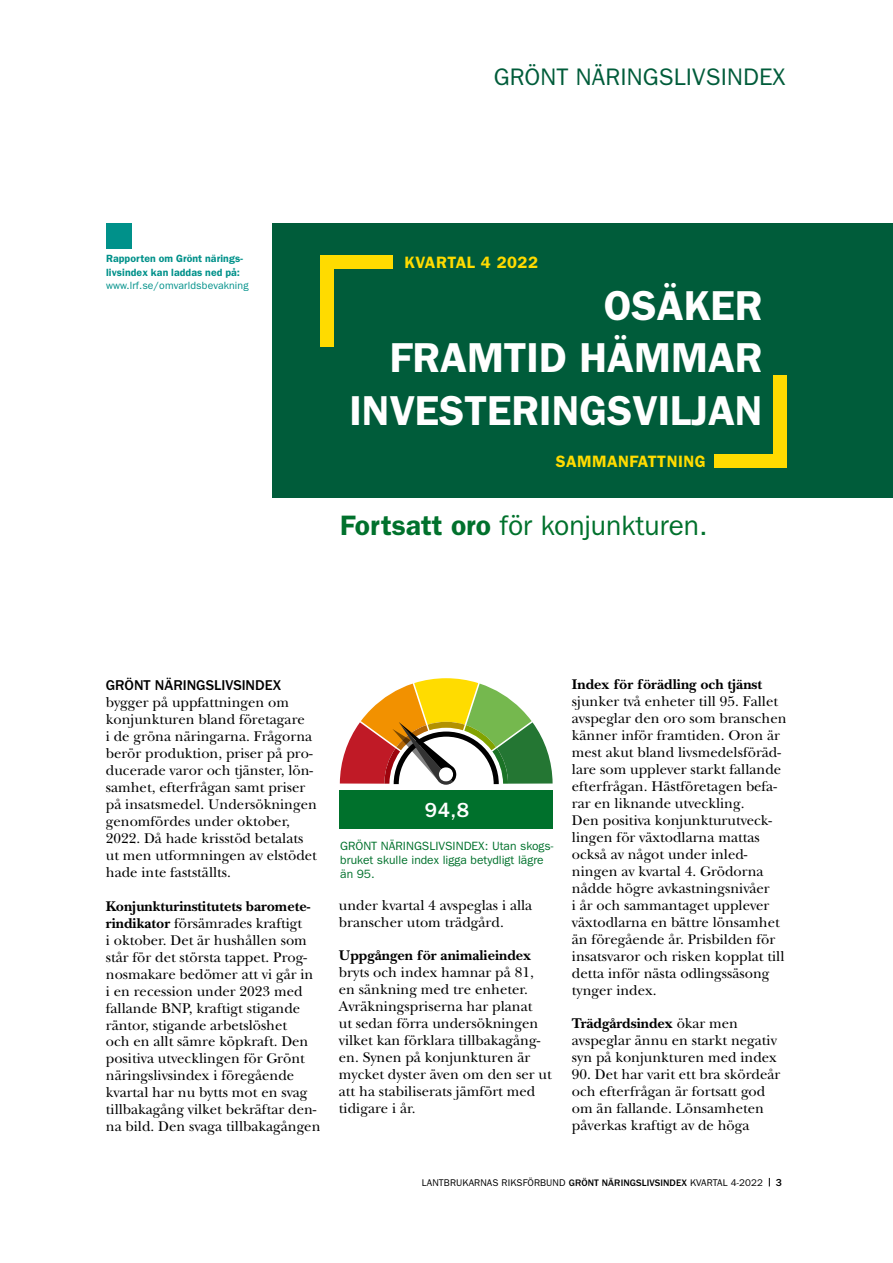
<style>
.page{position:relative;width:893px;height:1263px;background:#fff}
.page>*{position:absolute;margin:0;border:0;box-sizing:border-box;transform-origin:0 0}
.t1{font:600 42px/52.5px "ITC Franklin Gothic Std";color:#fff;text-align:right}
.t2{font:28.2px "ITC Franklin Gothic Std";color:#00712c}
.t3{font:24px "ITC Franklin Gothic Std";letter-spacing:.005em;color:#005c3a}
.t4{font:500 21px "ITC Franklin Gothic Std";color:#fff}
.t5{font:600 16.5px "ITC Franklin Gothic Std";letter-spacing:.03em;color:#ffdb00}
.t6{font:14.7px/17px "New Baskerville Std";color:#000}
.t7{font:700 14.7px "New Baskerville Std";color:#000}
.t8{font:500 14.7px "ITC Franklin Gothic Std";color:#000}
.t9{font:12px/14px "ITC Franklin Gothic Std";color:#00712c}
.t10{font:600 10.5px/13.5px "ITC Franklin Gothic Std";letter-spacing:.01em;color:#00918a}
.t11{font:10.5px "ITC Franklin Gothic Std";letter-spacing:.01em;color:#00918a}
.t12{font:9.75px "ITC Franklin Gothic Std";letter-spacing:.01em;color:#000}
.s1{font-weight:600}
.s2{font-weight:700}
.s3{font-weight:500}
.s4{font-weight:500;font-size:10.5px}
</style>
<div class="page">
<svg style="left:340px;top:678px;width:213px;height:107px"></svg>
<div style="left:340px;top:790px;width:213px;height:38px;background:#00712c"></div>
<div style="left:106px;top:223px;width:26px;height:26px;background:#00918a"></div>
<div style="left:272px;top:223px;width:621px;height:274px;background:#005c3a"></div>
<div style="left:321px;top:255px;width:13px;height:92px;background:#ffdb00"></div>
<div style="left:321px;top:255px;width:72px;height:13px;background:#ffdb00"></div>
<div style="left:774px;top:376px;width:13px;height:91px;background:#ffdb00"></div>
<div style="left:715px;top:454px;width:72px;height:13px;background:#ffdb00"></div>
<h3 class="t3" style="left:494px;top:63px;width:293px">GRÖNT NÄRINGSLIVSINDEX</h3>
<p class="t10" style="left:106px;top:252px;width:138px">Rapporten om Grönt närings&shy;livsindex kan laddas ned på:</p>
<p class="t11" style="left:106px;top:280px;width:144px">www.lrf.se/omvarldsbevakning</p>
<p class="t5" style="left:404px;top:253px;width:135px">KVARTAL 4 2022</p>
<h1 class="t1" style="left:349px;top:279px;width:415px">OSÄKER<br>FRAMTID HÄMMAR<br>INVESTERINGSVILJAN</h1>
<p class="t5" style="left:556px;top:451px;width:152px">SAMMANFATTNING</p>
<h2 class="t2" style="left:340px;top:509px;width:369px"><span class="s1">Fortsatt oro</span> för konjunkturen.</h2>
<p class="t8" style="left:106px;top:677px;width:177px">GRÖNT NÄRINGSLIVSINDEX</p>
<p class="t6" style="left:106px;top:694px;width:213px">bygger på uppfattningen om konjunkturen bland företagare<br>i de gröna näringarna. Frågorna berör produktion, priser på pro&shy;ducerade varor och tjänster, lön&shy;samhet, efterfrågan samt priser på insatsmedel. Undersökningen genomfördes under oktober,<br>2022. Då hade krisstöd betalats ut men utformningen av elstödet hade inte fastställts.</p>
<p class="t6" style="left:106px;top:898px;width:216px"><span class="s2">Konjunkturinstitutets baromete&shy;rindikator</span> försämrades kraftigt<br>i oktober. Det är hushållen som står för det största tappet. Prog&shy;nosmakare bedömer att vi går in i en recession under 2023 med fallande BNP, kraftigt stigande räntor, stigande arbetslöshet<br>och en allt sämre köpkraft. Den positiva utvecklingen för Grönt näringslivsindex i föregående kvartal har nu bytts mot en svag tillbakagång vilket bekräftar den&shy;na bild. Den svaga tillbakagången</p>
<h3 class="t4" style="left:425px;top:798px;width:46px">94,8</h3>
<p class="t9" style="left:340px;top:839px;width:215px">GRÖNT NÄRINGSLIVSINDEX: Utan skogs&shy;bruket skulle index ligga betydligt lägre än 95.</p>
<p class="t6" style="left:339px;top:896px;width:195px">under kvartal 4 avspeglas i alla branscher utom trädgård.</p>
<p class="t7" style="left:339px;top:947px;width:194px">Uppgången för animalieindex</p>
<p class="t6" style="left:339px;top:964px;width:214px">bryts och index hamnar på 81, en sänkning med tre enheter.<br>Avräkningspriserna har planat<br>ut sedan förra undersökningen vilket kan förklara tillbakagång&shy;en. Synen på konjunkturen är mycket dyster även om den ser ut att ha stabiliserats jämfört med tidigare i år.</p>
<p class="t7" style="left:572px;top:676px;width:192px">Index för förädling och tjänst</p>
<p class="t6" style="left:572px;top:693px;width:216px">sjunker två enheter till 95. Fallet avspeglar den oro som branschen känner inför framtiden. Oron är mest akut bland livsmedelsföräd&shy;lare som upplever starkt fallande efterfrågan. Hästföretagen befa&shy;rar en liknande utveckling.<br>Den positiva konjunkturutveck&shy;lingen för växtodlarna mattas också av något under inled&shy;ningen av kvartal 4. Grödorna nådde högre avkastningsnivåer<br>i år och sammantaget upplever växtodlarna en bättre lönsamhet än föregående år. Prisbilden för insatsvaror och risken kopplat till detta inför nästa odlingssäsong tynger index.</p>
<p class="t6" style="left:572px;top:1015px;width:206px"><span class="s2">Trädgårdsindex</span> ökar men avspeglar ännu en starkt negativ syn på konjunkturen med index</p>
<p class="t6" style="left:572px;top:1066px;width:210px">90. Det har varit ett bra skördeår och efterfrågan är fortsatt god om än fallande. Lönsamheten påverkas kraftigt av de höga</p>
<p class="t12" style="left:422px;top:1177px;width:362px">LANTBRUKARNAS RIKSFÖRBUND <span class="s3">GRÖNT NÄRINGSLIVSINDEX</span> KVARTAL 4-2022 <span class="s4">3</span></p>
</div>
